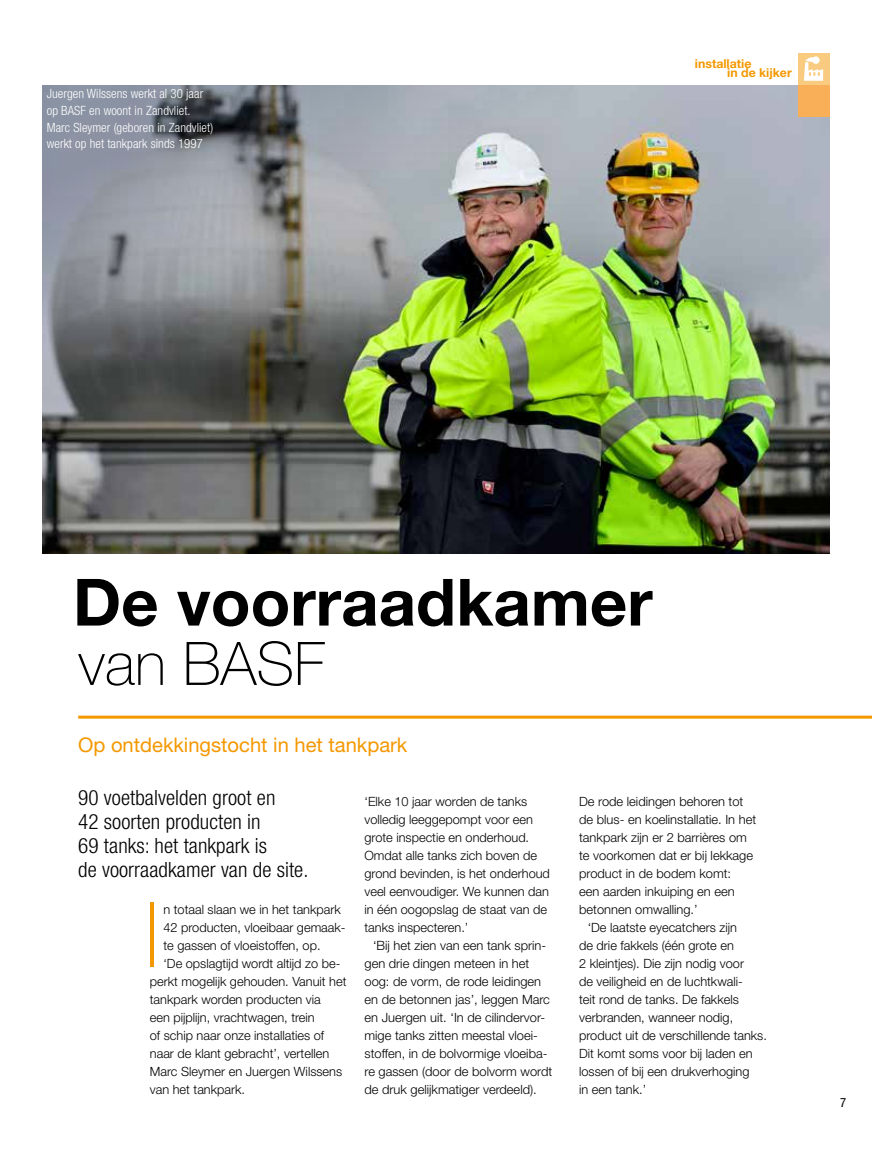
<style>
.page{position:relative;width:872px;height:1149px;background:#fff}
.page>*{position:absolute;margin:0;border:0;box-sizing:border-box;transform-origin:0 0}
.t1{font:100 condensed 90.75px "Helvetica Neue LT Std";color:#f49800}
.t2{font:700 65.25px "Helvetica Neue LT Std";color:#000}
.t3{font:100 60px "Helvetica Neue LT Std";color:#000}
.t4{font:300 condensed 21px/24px "Helvetica Neue LT Std";letter-spacing:.005em;color:#000}
.t5{font:20.1px "Helvetica Neue LT Std";color:#f49800}
.t6{font:300 12.75px/18px "Helvetica Neue LT Std";color:#000}
.t7{font:300 condensed 12.75px/16.5px "Helvetica Neue LT Std";letter-spacing:.005em;color:#fff}
.t8{font:condensed 12.75px "Helvetica Neue LT Std";color:#000}
.t9{font:700 12.3px "Helvetica Neue LT Std";color:#f49800}
</style>
<div class="page">
<img style="left:43px;top:460px;width:786px;height:93px">
<img style="left:43px;top:85px;width:786px;height:375px">
<hr style="left:78px;top:715px;width:794px;height:3px;background:#f49800">
<svg style="left:797px;top:53px;width:32px;height:64px;fill:#f8af57"></svg>
<svg style="left:804px;top:56px;width:19px;height:25px"></svg>
<p class="t7" style="left:47px;top:86px;width:168px">Juergen Wilssens werkt al 30 jaar op BASF en woont in Zandvliet.<br>Marc Sleymer (geboren in Zandvliet) werkt op het tankpark sinds 1997</p>
<p class="t9" style="left:695px;top:55px;width:58px">installatie</p>
<p class="t9" style="left:727px;top:65px;width:66px">in de kijker</p>
<h2 class="t2" style="left:73px;top:561px;width:581px">De voorraadkamer</h2>
<h3 class="t3" style="left:78px;top:629px;width:248px">van BASF</h3>
<h3 class="t5" style="left:78px;top:732px;width:331px">Op ontdekkingstocht in het tankpark</h3>
<h3 class="t4" style="left:78px;top:785px;width:232px">90 voetbalvelden groot en<br>42 soorten producten in<br>69 tanks: het tankpark is<br>de voorraadkamer van de site.</h3>
<p class="t6" style="left:364px;top:791px;width:187px">‘Elke 10 jaar worden de tanks volledig leeggepompt voor een grote inspectie en onderhoud.<br>Omdat alle tanks zich boven de grond bevinden, is het onderhoud veel eenvoudiger. We kunnen dan in één oogopslag de staat van de tanks inspecteren.’</p>
<p class="t6" style="left:364px;top:935px;width:189px;text-indent:9px">‘Bij het zien van een tank sprin&shy;gen drie dingen meteen in het oog: de vorm, de rode leidingen en de betonnen jas’, leggen Marc en Juergen uit. ‘In de cilindervor&shy;mige tanks zitten meestal vloei&shy;stoffen, in de bolvormige vloeiba&shy;re gassen (door de bolvorm wordt de druk gelijkmatiger verdeeld).</p>
<h1 class="t1" style="left:144px;top:884px;width:16px">I</h1>
<p class="t6" style="left:163px;top:899px;width:179px">n totaal slaan we in het tankpark</p>
<p class="t6" style="left:163px;top:917px;width:184px">42 producten, vloeibaar gemaak-</p>
<p class="t6" style="left:163px;top:935px;width:159px">te gassen of vloeistoffen, op.</p>
<p class="t6" style="left:163px;top:953px;width:178px">‘De opslagtijd wordt altijd zo be-</p>
<p class="t6" style="left:150px;top:971px;width:198px">perkt mogelijk gehouden. Vanuit het</p>
<p class="t6" style="left:150px;top:989px;width:172px">tankpark worden producten via</p>
<p class="t6" style="left:150px;top:1007px;width:166px">een pijplijn, vrachtwagen, trein</p>
<p class="t6" style="left:150px;top:1025px;width:176px">of schip naar onze installaties of</p>
<p class="t6" style="left:150px;top:1043px;width:181px">naar de klant gebracht’, vertellen</p>
<p class="t6" style="left:150px;top:1061px;width:194px">Marc Sleymer en Juergen Wilssens</p>
<p class="t6" style="left:150px;top:1079px;width:97px">van het tankpark.</p>
<p class="t6" style="left:579px;top:791px;width:166px">De rode leidingen behoren tot</p>
<p class="t6" style="left:579px;top:809px;width:178px">de blus- en koelinstallatie. In het</p>
<p class="t6" style="left:579px;top:827px;width:169px">tankpark zijn er 2 barrières om</p>
<p class="t6" style="left:579px;top:845px;width:175px">te voorkomen dat er bij lekkage</p>
<p class="t6" style="left:579px;top:863px;width:153px">product in de bodem komt:</p>
<p class="t6" style="left:579px;top:881px;width:157px">een aarden inkuiping en een</p>
<p class="t6" style="left:579px;top:899px;width:120px">betonnen omwalling.’</p>
<p class="t6" style="left:587px;top:917px;width:151px">‘De laatste eyecatchers zijn</p>
<p class="t6" style="left:579px;top:935px;width:156px">de drie fakkels (één grote en</p>
<p class="t6" style="left:579px;top:953px;width:166px">2 kleintjes). Die zijn nodig voor</p>
<p class="t6" style="left:579px;top:971px;width:165px">de veiligheid en de luchtkwali-</p>
<p class="t6" style="left:579px;top:989px;width:161px">teit rond de tanks. De fakkels</p>
<p class="t6" style="left:579px;top:1007px;width:156px">verbranden, wanneer nodig,</p>
<p class="t6" style="left:579px;top:1025px;width:189px">product uit de verschillende tanks.</p>
<p class="t6" style="left:579px;top:1043px;width:175px">Dit komt soms voor bij laden en</p>
<p class="t6" style="left:579px;top:1061px;width:172px">lossen of bij een drukverhoging</p>
<p class="t6" style="left:579px;top:1079px;width:69px">in een tank.’</p>
<p class="t8" style="left:840px;top:1094px;width:8px">7</p>
</div>
